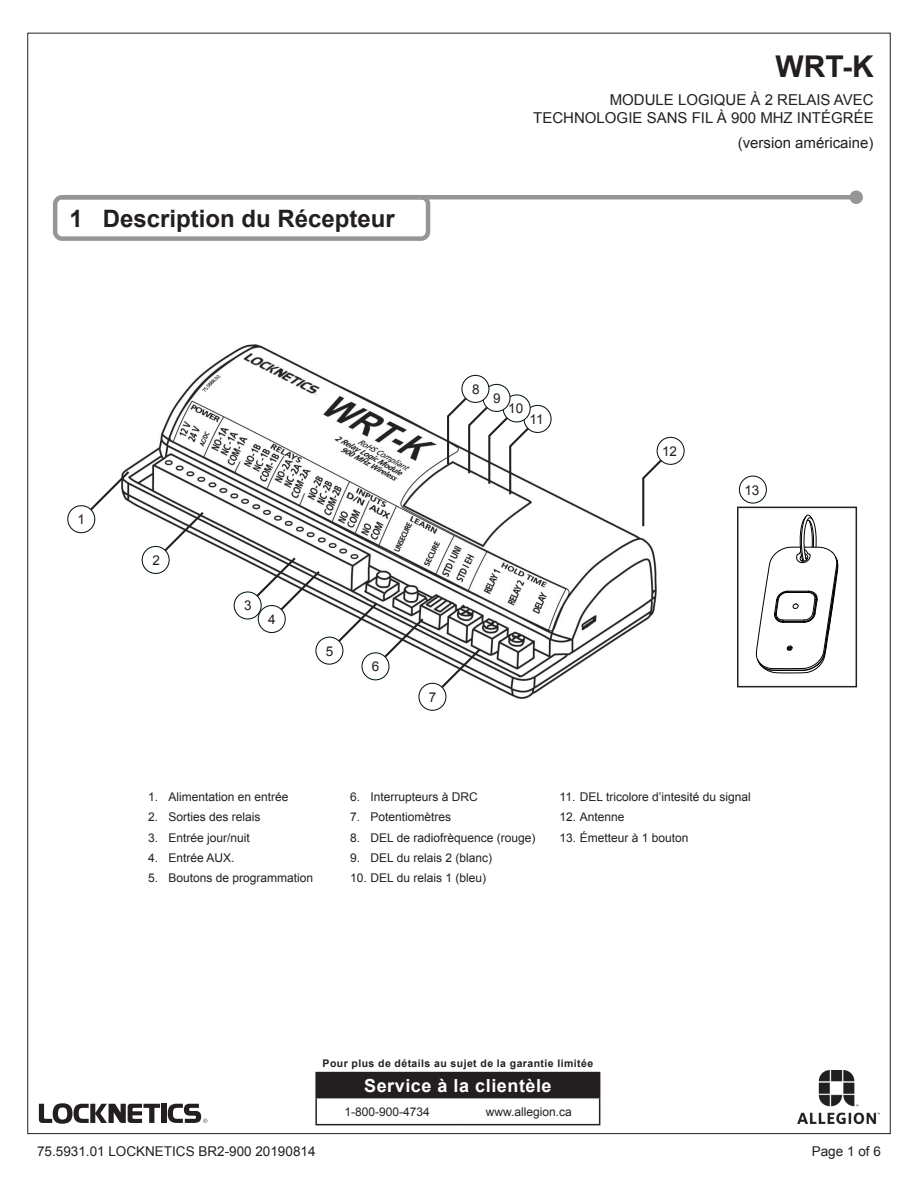
<style>
.page{position:relative;width:918px;height:1188px;background:#fff}
.page>*{position:absolute;margin:0;border:0;box-sizing:border-box;transform-origin:0 0}
.t1{font:700 30px "Arial";color:#231f20}
.t2{font:700 24px "Arial";color:#231f20}
.t3{font:700 18px "Arial";letter-spacing:.03em;color:#fff}
.t4{font:15px/18px "Arial";color:#231f20;text-align:right}
.t5{font:13.5px "Arial";color:#231f20}
.t6{font:12px "Arial";color:#231f20}
.t7{font:700 10.5px "Arial";letter-spacing:.04em;color:#231f20}
</style>
<div class="page">
<img style="left:126px;top:345px;width:530px;height:353px">
<div style="left:53px;top:195px;width:377px;height:46px;border:4px solid #969696;border-radius:7px"></div>
<svg style="left:62px;top:190px;width:801px;height:14px"></svg>
<div style="left:161px;top:1104px;width:5px;height:19px;background:#231f20"></div>
<svg style="left:168px;top:1104px;width:39px;height:19px"></svg>
<svg style="left:39px;top:1103px;width:121px;height:21px"></svg>
<img style="left:797px;top:1071px;width:83px;height:53px">
<svg style="left:85px;top:469px;width:46px;height:52px"></svg>
<div style="left:68px;top:506px;width:27px;height:27px;background:#fff;border-radius:50%"></div>
<div style="left:67px;top:505px;width:28px;height:28px;border:1px solid #05170c;border-radius:50%"></div>
<svg style="left:153px;top:510px;width:53px;height:52px"></svg>
<div style="left:142px;top:546px;width:27px;height:27px;background:#fff;border-radius:50%"></div>
<div style="left:142px;top:546px;width:28px;height:28px;border:1px solid #05170c;border-radius:50%"></div>
<svg style="left:641px;top:447px;width:26px;height:81px"></svg>
<div style="left:657px;top:437px;width:27px;height:27px;background:#fff;border-radius:50%"></div>
<div style="left:657px;top:437px;width:28px;height:28px;border:1px solid #05170c;border-radius:50%"></div>
<div style="left:739px;top:476px;width:28px;height:28px;border:1px solid #05170c;border-radius:50%"></div>
<div style="left:234px;top:592px;width:27px;height:27px;background:#fff;border-radius:50%"></div>
<div style="left:234px;top:591px;width:28px;height:29px;border:1px solid #05170c;border-radius:50%"></div>
<div style="left:524px;top:405px;width:27px;height:27px;background:#fff;border-radius:50%"></div>
<div style="left:524px;top:405px;width:28px;height:28px;border:1px solid #05170c;border-radius:50%"></div>
<div style="left:483px;top:384px;width:28px;height:28px;border:1px solid #05170c;border-radius:50%"></div>
<svg style="left:446px;top:385px;width:95px;height:111px"></svg>
<div style="left:462px;top:375px;width:27px;height:27px;background:#fff;border-radius:50%"></div>
<div style="left:461px;top:375px;width:28px;height:28px;border:1px solid #05170c;border-radius:50%"></div>
<svg style="left:245px;top:555px;width:238px;height:144px"></svg>
<div style="left:419px;top:683px;width:27px;height:27px;background:#fff;border-radius:50%"></div>
<div style="left:418px;top:683px;width:28px;height:28px;border:1px solid #05170c;border-radius:50%"></div>
<svg style="left:756px;top:515px;width:82px;height:158px"></svg>
<div style="left:737px;top:507px;width:120px;height:180px;border:2px solid #231f20"></div>
<div style="left:316px;top:1073px;width:284px;height:25px;background:#231f20"></div>
<hr style="left:315px;top:1072px;width:143px;height:1px;background:#231f20">
<hr style="left:315px;top:1073px;width:2px;height:24px;background:#231f20">
<hr style="left:458px;top:1072px;width:142px;height:1px;background:#231f20">
<hr style="left:315px;top:1097px;width:143px;height:1px;background:#231f20">
<hr style="left:315px;top:1098px;width:2px;height:26px;background:#231f20">
<svg style="left:599px;top:1098px;width:1px;height:26px"></svg>
<hr style="left:315px;top:1124px;width:143px;height:1px;background:#231f20">
<hr style="left:458px;top:1124px;width:142px;height:1px;background:#231f20">
<p class="t1" style="left:775px;top:46px;width:100px">WRT-K</p>
<p class="t2" style="left:69px;top:202px;width:327px">1 Description du Récepteur</p>
<p class="t4" style="left:533px;top:91px;width:342px">MODULE LOGIQUE À 2 RELAIS AVEC<br>TECHNOLOGIE SANS FIL À 900 MHZ INTÉGRÉE</p>
<p class="t4" style="left:738px;top:134px;width:137px">(version américaine)</p>
<p class="t5" style="left:78px;top:511px;width:9px">1</p>
<p class="t5" style="left:152px;top:551px;width:9px">2</p>
<p class="t5" style="left:472px;top:380px;width:9px">8</p>
<p class="t5" style="left:493px;top:389px;width:9px">9</p>
<p class="t5" style="left:508px;top:400px;width:17px">10</p>
<p class="t5" style="left:530px;top:410px;width:16px">11</p>
<p class="t5" style="left:244px;top:597px;width:9px">3</p>
<p class="t5" style="left:268px;top:610px;width:9px">4</p>
<p class="t5" style="left:326px;top:642px;width:9px">5</p>
<p class="t5" style="left:372px;top:658px;width:9px">6</p>
<p class="t5" style="left:429px;top:688px;width:9px">7</p>
<p class="t5" style="left:662px;top:442px;width:17px">12</p>
<p class="t5" style="left:744px;top:481px;width:17px">13</p>
<p class="t6" style="left:148px;top:789px;width:142px">1. Alimentation en entrée</p>
<p class="t6" style="left:148px;top:809px;width:114px">2. Sorties des relais</p>
<p class="t6" style="left:148px;top:830px;width:103px">3. Entrée jour/nuit</p>
<p class="t6" style="left:148px;top:850px;width:88px">4. Entrée AUX.</p>
<p class="t6" style="left:148px;top:870px;width:166px">5. Boutons de programmation</p>
<p class="t6" style="left:350px;top:789px;width:129px">6. Interrupteurs à DRC</p>
<p class="t6" style="left:350px;top:809px;width:102px">7. Potentiomètres</p>
<p class="t6" style="left:350px;top:830px;width:187px">8. DEL de radiofrèquence (rouge)</p>
<p class="t6" style="left:350px;top:850px;width:143px">9. DEL du relais 2 (blanc)</p>
<p class="t6" style="left:350px;top:870px;width:137px">10. DEL du relais 1 (bleu)</p>
<p class="t6" style="left:560px;top:789px;width:193px">11. DEL tricolore d’intesité du signal</p>
<p class="t6" style="left:560px;top:809px;width:66px">12. Antenne</p>
<p class="t6" style="left:560px;top:830px;width:130px">13. Émetteur à 1 bouton</p>
<p class="t7" style="left:323px;top:1056px;width:272px">Pour plus de détails au sujet de la garantie limitée</p>
<p class="t3" style="left:364px;top:1073px;width:189px">Service à la clientèle</p>
<p class="t6" style="left:344px;top:1103px;width:87px">1-800-900-4734</p>
<p class="t6" style="left:486px;top:1103px;width:88px">www.allegion.ca</p>
<p class="t5" style="left:37px;top:1143px;width:280px">75.5931.01 LOCKNETICS BR2-900 20190814</p>
<p class="t5" style="left:812px;top:1143px;width:71px">Page 1 of 6</p>
</div>
